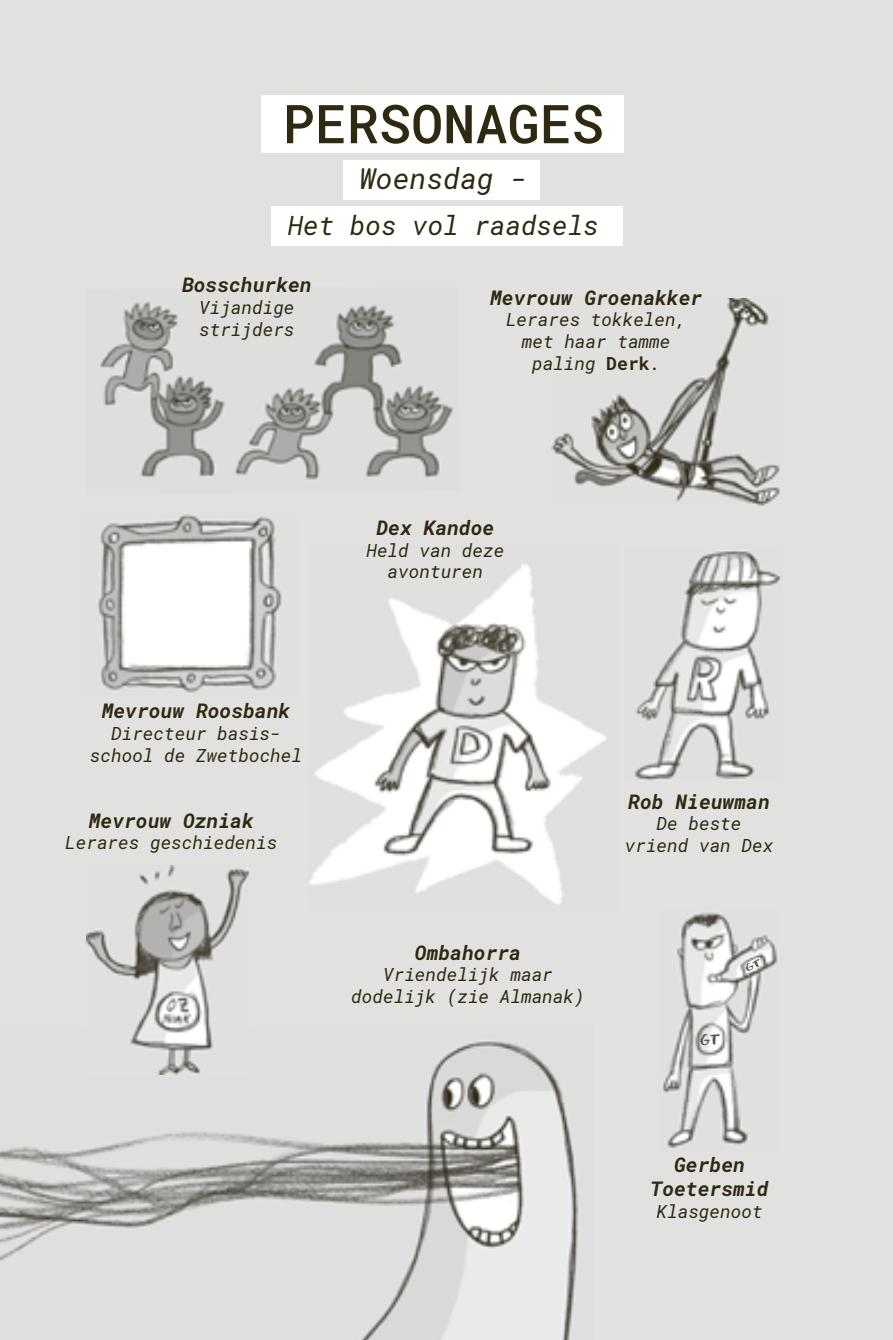
<style>
.page{position:relative;width:893px;height:1340px;background:#fff}
.page>*{position:absolute;margin:0;border:0;box-sizing:border-box;transform-origin:0 0}
.t1{font:500 53.55px "Roboto Mono";color:#2f2912}
.t2{font:italic 28.57px "Roboto Mono";color:#2f2912}
.t3{font:italic 26.55px "Roboto Mono";color:#2f2912}
.t4{font:italic 700 20.03px "Roboto Mono";color:#2f2912}
.t5{font:italic 18px/21.6px "Roboto Mono";color:#2f2912;text-align:center}
.s1{font-weight:700;font-style:normal}
</style>
<div class="page">
<img style="left:552px;top:298px;width:233px;height:207px">
<img style="left:660px;top:909px;width:118px;height:242px">
<img style="left:0;top:1026px;width:593px;height:313px">
<img style="left:308px;top:545px;width:311px;height:366px">
<img style="left:624px;top:547px;width:159px;height:233px">
<img style="left:85px;top:286px;width:375px;height:208px">
<img style="left:86px;top:865px;width:165px;height:209px">
<img style="left:79px;top:514px;width:221px;height:182px">
<svg style="left:700px;top:1033px;width:20px;height:12px"></svg>
<svg style="left:744px;top:957px;width:18px;height:15px"></svg>
<p class="t1" style="left:283px;top:87px;width:323px">PERSONAGES</p>
<p class="t2" style="left:359px;top:159px;width:170px">Woensdag -</p>
<p class="t3" style="left:288px;top:207px;width:313px">Het bos vol raadsels</p>
<p class="t4" style="left:182px;top:271px;width:131px">Bosschurken</p>
<p class="t5" style="left:199px;top:296px;width:97px">Vijandige</p>
<p class="t5" style="left:199px;top:318px;width:97px">strijders</p>
<p class="t4" style="left:490px;top:283px;width:214px">Mevrouw Groenakker</p>
<p class="t5" style="left:506px;top:308px;width:182px">Lerares tokkelen, met haar tamme paling <span class="s1">Derk</span>.</p>
<p class="t4" style="left:102px;top:697px;width:190px">Mevrouw Roosbank</p>
<p class="t5" style="left:90px;top:722px;width:214px">Directeur basis&shy;school de Zwetbochel</p>
<p class="t4" style="left:89px;top:806px;width:167px">Mevrouw Ozniak</p>
<p class="t5" style="left:65px;top:831px;width:214px">Lerares geschiedenis</p>
<p class="t4" style="left:376px;top:514px;width:119px">Dex Kandoe</p>
<p class="t5" style="left:366px;top:539px;width:139px">Held van deze avonturen</p>
<p class="t4" style="left:415px;top:938px;width:108px">Ombahorra</p>
<p class="t5" style="left:383px;top:963px;width:171px">Vriendelijk maar</p>
<p class="t5" style="left:351px;top:985px;width:235px">dodelijk (zie Almanak)</p>
<p class="t4" style="left:628px;top:787px;width:143px">Rob Nieuwman</p>
<p class="t5" style="left:625px;top:812px;width:150px">De beste vriend van Dex</p>
<p class="t4" style="left:674px;top:1150px;width:72px">Gerben</p>
<p class="t4" style="left:651px;top:1174px;width:119px">Toetersmid</p>
<p class="t5" style="left:656px;top:1200px;width:108px">Klasgenoot</p>
</div>
